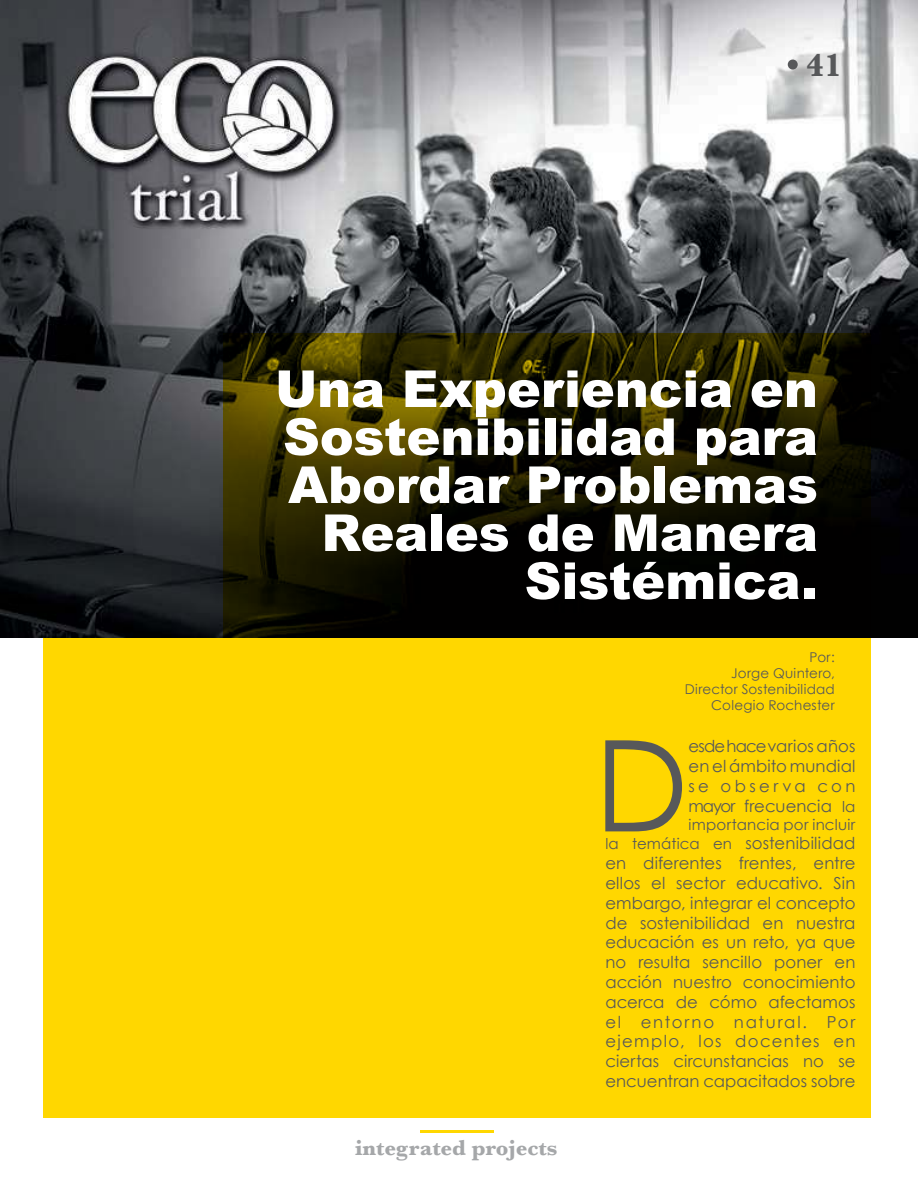
<style>
.page{position:relative;width:918px;height:1188px;background:#fff}
.page>*{position:absolute;margin:0;border:0;box-sizing:border-box;transform-origin:0 0}
.t1{font:126.75px "Century Gothic";color:#57585a}
.t2{font:900 51px/48px "Arial";letter-spacing:-.005em;color:#fff;text-align:right}
.t3{font:700 33px "Baskerville";color:#57585a}
.t4{font:700 22.5px "Baskerville";color:#a5a7a9}
.t5{font:16.5px/19.8px "Century Gothic";letter-spacing:.005em;color:#57585a;text-align:justify}
.t6{font:15px "Century Gothic";letter-spacing:.015em;color:#57585a}
.t7{font:13.5px/16.2px "Century Gothic";letter-spacing:.015em;color:#57585a;text-align:right}
.s1{font-size:15px}
</style>
<div class="page">
<img style="left:0;top:0;width:918px;height:638px">
<div style="left:43px;top:638px;width:828px;height:479px;background:#ffd700"></div>
<hr style="left:420px;top:1130px;width:74px;height:2px;background:#ffd700">
<svg style="left:223px;top:333px;width:648px;height:305px;background:#1b1700"></svg>
<div style="left:788px;top:60px;width:10px;height:10px;background:#57585a;border-radius:50%"></div>
<h3 class="t3" style="left:806px;top:54px;width:37px">41</h3>
<h2 class="t2" style="left:275px;top:369px;width:545px">Una Experiencia en<br>Sostenibilidad para<br>Abordar Problemas<br>Reales de Manera<br>Sistémica.</h2>
<p class="t7" style="left:685px;top:650px;width:151px">Por:<br>Jorge Quintero,<br>Director Sostenibilidad<br>Colegio Rochester</p>
<h3 class="t4" style="left:355px;top:1140px;width:204px">integrated projects</h3>
<h1 class="t1" style="left:594px;top:733px;width:96px">D</h1>
<p class="t5" style="left:689px;top:738px;width:168px">esde hace varios años en el ámbito mundial se observa con mayor frecuencia <span class="s1">la</span></p>
<p class="t6" style="left:689px;top:818px;width:168px">importancia por incluir</p>
<p class="t5" style="left:605px;top:835px;width:252px"><span class="s1">la temática en</span> sostenibilidad en diferentes frentes, entre ellos el sector educativo. Sin embargo, integrar el concepto de sostenibilidad en nuestra educación es un reto, ya que no resulta sencillo poner en acción nuestro conocimiento acerca de cómo afectamos el entorno natural. Por ejemplo, los docentes en ciertas circunstancias no se encuentran capacitados sobre</p>
</div>
